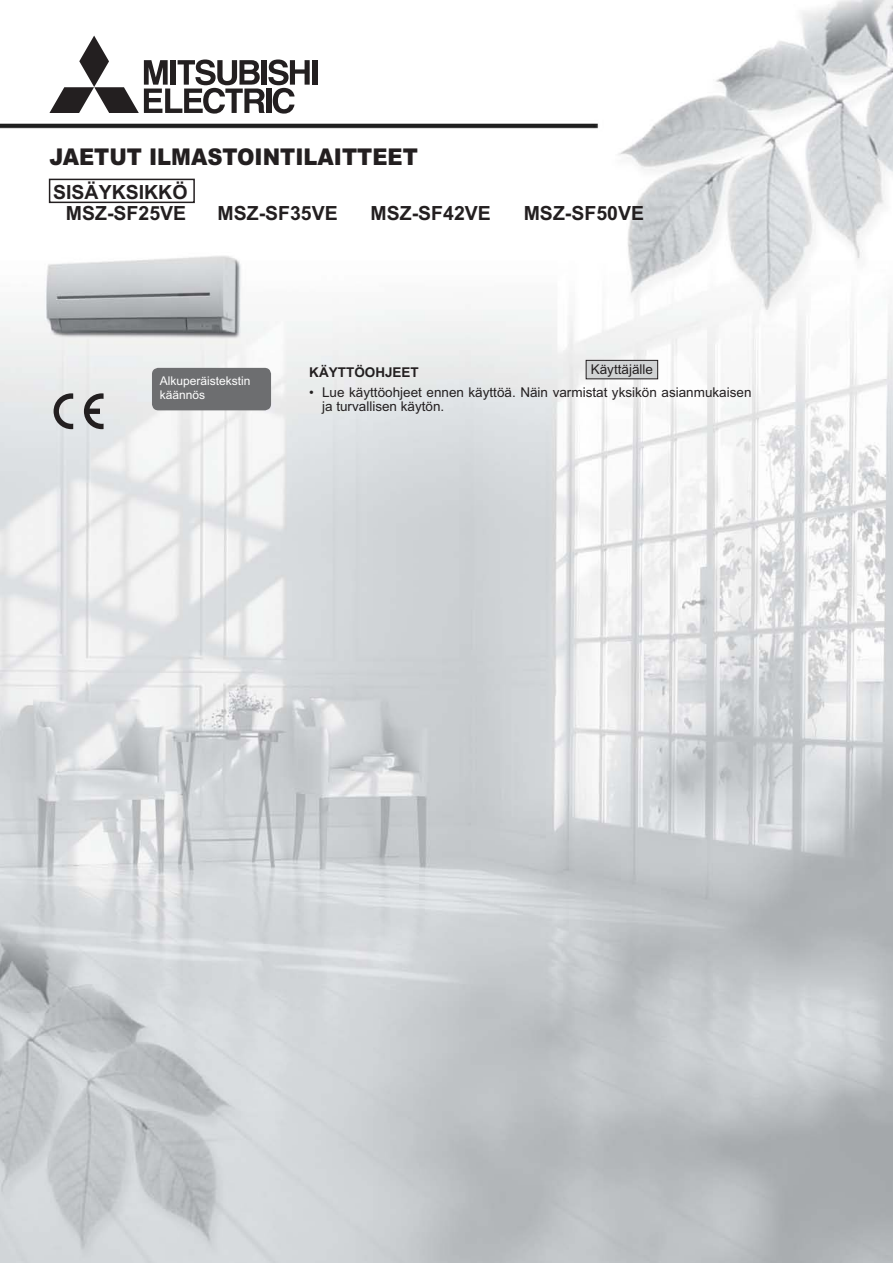
<style>
.page{position:relative;width:893px;height:1263px;background:#fff}
.page>*{position:absolute;margin:0;border:0;box-sizing:border-box;transform-origin:0 0}
.t1{font:900 23.1px "Arial";color:#231f20;scale:.91 1}
.t2{font:700 19.5px/21.6px "Arial";color:#231f20;text-align:center}
.t3{font:13.5px/14.2px "Arial";color:#231f20}
.t4{font:700 13.5px "Arial";color:#231f20}
.t5{font:12px/13.5px "Arial";color:#fff}
</style>
<div class="page">
<img style="left:0;top:0;width:893px;height:1263px">
<div style="left:49px;top:179px;width:146px;height:24px;border:2px solid #231f20"></div>
<div style="left:312px;top:60px;width:6px;height:25px;background:#231f20"></div>
<svg style="left:49px;top:36px;width:261px;height:78px"></svg>
<svg style="left:54px;top:393px;width:19px;height:36px"></svg>
<svg style="left:84px;top:393px;width:20px;height:36px"></svg>
<div style="left:152px;top:368px;width:119px;height:42px;background:#6d6e70;border-radius:6px"></div>
<div style="left:586px;top:360px;width:72px;height:19px;background:#d1d3d4"></div>
<div style="left:586px;top:360px;width:72px;height:19px;border:1px solid #231f20"></div>
<h1 class="t1" style="left:49px;top:143px;width:406px">JAETUT ILMASTOINTILAITTEET</h1>
<h2 class="t2" style="left:53px;top:183px;width:136px">SISÄYKSIKKÖ<br>MSZ-SF25VE</h2>
<h2 class="t2" style="left:218px;top:205px;width:122px">MSZ-SF35VE</h2>
<h2 class="t2" style="left:371px;top:205px;width:122px">MSZ-SF42VE</h2>
<h2 class="t2" style="left:524px;top:205px;width:122px">MSZ-SF50VE</h2>
<p class="t5" style="left:160px;top:375px;width:92px">Alkuperäistekstin käännös</p>
<p class="t4" style="left:309px;top:368px;width:111px">KÄYTTÖOHJEET</p>
<p class="t3" style="left:591px;top:364px;width:64px">Käyttäjälle</p>
<p class="t3" style="left:322px;top:386px;width:431px;text-indent:-13px">• Lue käyttöohjeet ennen käyttöä. Näin varmistat yksikön asianmukaisen ja turvallisen käytön.</p>
</div>
